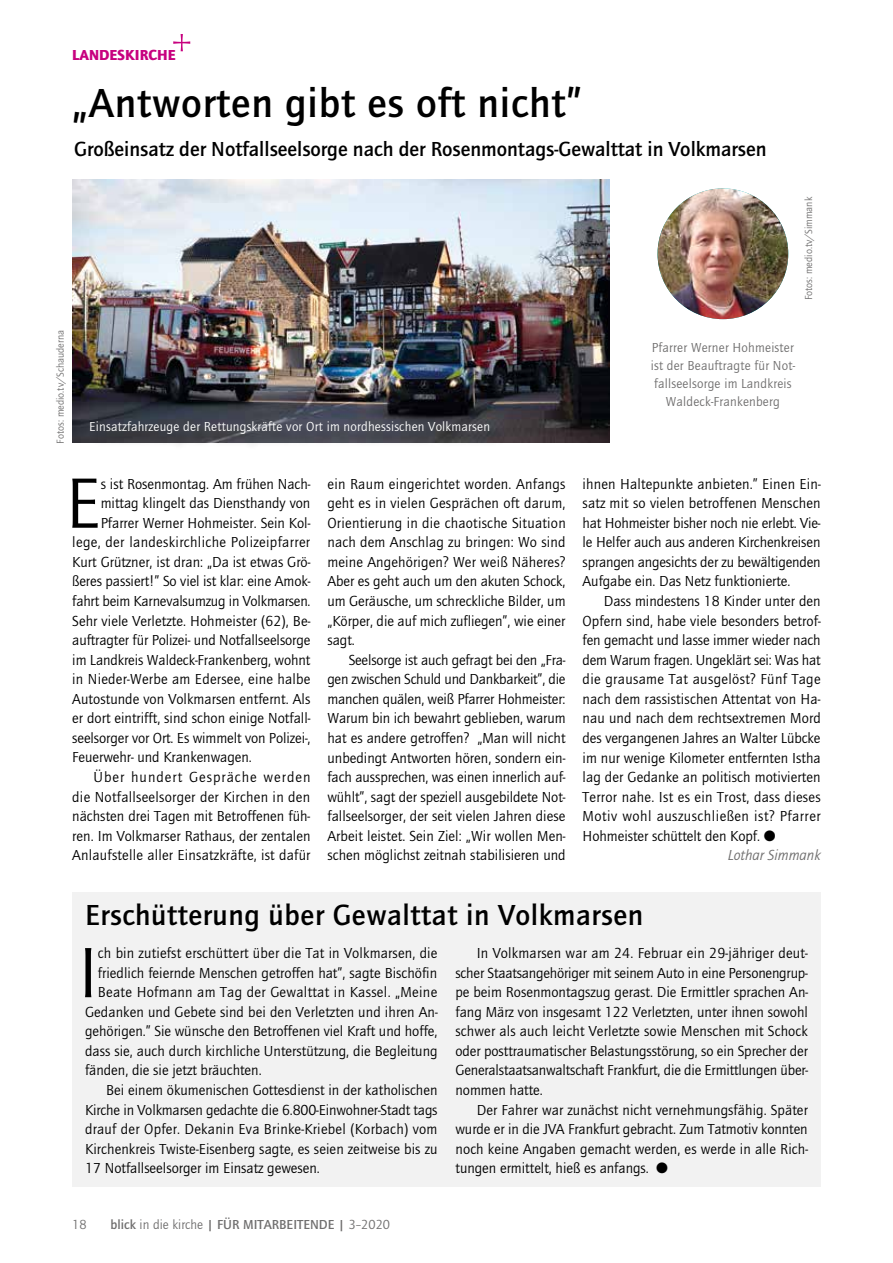
<style>
.page{position:relative;width:893px;height:1263px;background:#fff}
.page>*{position:absolute;margin:0;border:0;box-sizing:border-box;transform-origin:0 0}
.t1{font:73.65px "Quay Itc T";color:#000}
.t2{font:700 42px "Quay Itc T";letter-spacing:.02em;color:#000}
.t3{font:700 30px "Quay Itc T";letter-spacing:.02em;color:#000}
.t4{font:700 21px "Quay Itc T";color:#000}
.t5{font:15px/19.5px "Quay Itc T";color:#000;text-align:justify}
.t6{font:15px "Quay Itc T";letter-spacing:.02em;color:#000}
.t7{font:15px "Quay Itc T";letter-spacing:.025em;color:#000}
.t8{font:15px "Quay Itc T";letter-spacing:.03em;color:#000}
.t9{font:15px "Quay Itc T";letter-spacing:.065em;color:#000}
.t10{font:italic 15px "Quay Itc T";color:#706f6f}
.t11{font:900 15px "Quay Itc T";color:#c7027f}
.t12{font:13.5px/18px "Quay Itc T";letter-spacing:.015em;color:#706f6f;text-align:center}
.t13{font:13.5px "Quay Itc T";letter-spacing:.015em;color:#fff}
.t14{font:700 13.5px "Quay Itc T";color:#706f6f}
.t15{font:10.5px "Quay Itc T";color:#706f6f}
.s1{font-weight:400}
</style>
<div class="page">
<div style="left:72px;top:892px;width:749px;height:294px;background:#f2f2f2"></div>
<img style="left:72px;top:179px;width:538px;height:264px">
<img style="left:657px;top:188px;width:131px;height:131px;border-radius:65px">
<div style="left:91px;top:422px;width:415px;height:28px;background:#000;opacity:.51"></div>
<svg style="left:173px;top:34px;width:17px;height:17px"></svg>
<p class="t11" style="left:72px;top:46px;width:105px">LANDESKIRCHE</p>
<h2 class="t2" style="left:72px;top:78px;width:511px">„Antworten gibt es oft nicht”</h2>
<h3 class="t4" style="left:74px;top:137px;width:694px">Großeinsatz der Notfallseelsorge nach der Rosenmontags-Gewalttat in Volkmarsen</h3>
<p class="t15" style="left:54px;top:443px;width:115px;rotate:-90deg">Fotos: medio.tv/Schauderna</p>
<p class="t13" style="left:89px;top:418px;width:402px">Einsatzfahrzeuge der Rettungskräfte vor Ort im nordhessischen Volkmarsen</p>
<p class="t15" style="left:802px;top:300px;width:105px;rotate:-90deg">Fotos: medio.tv/Simmank</p>
<p class="t12" style="left:651px;top:338px;width:146px">Pfarrer Werner Hohmeister ist der Beauftragte für Not&shy;fallseelsorge im Landkreis<br>Waldeck-Frankenberg</p>
<h1 class="t1" style="left:66px;top:460px;width:37px">E</h1>
<p class="t5" style="left:101px;top:474px;width:211px">s ist Rosenmontag. Am frühen Nach-</p>
<p class="t5" style="left:101px;top:493px;width:211px">mittag klingelt das Diensthandy von</p>
<p class="t5" style="left:101px;top:513px;width:211px">Pfarrer Werner Hohmeister. Sein Kol-</p>
<p class="t7" style="left:72px;top:533px;width:239px">lege, der landeskirchliche Polizeipfarrer</p>
<p class="t5" style="left:72px;top:552px;width:240px">Kurt Grützner, ist dran: „Da ist etwas Grö-</p>
<p class="t5" style="left:72px;top:571px;width:240px">ßeres passiert!” So viel ist klar: eine Amok-</p>
<p class="t5" style="left:72px;top:591px;width:240px">fahrt beim Karnevalsumzug in Volkmarsen.</p>
<p class="t5" style="left:72px;top:611px;width:240px">Sehr viele Verletzte. Hohmeister (62), Be-</p>
<p class="t5" style="left:72px;top:630px;width:240px">auftragter für Polizei- und Notfallseelsorge</p>
<p class="t5" style="left:72px;top:650px;width:240px">im Landkreis Waldeck-Frankenberg, wohnt</p>
<p class="t5" style="left:72px;top:669px;width:240px">in Nieder-Werbe am Edersee, eine halbe</p>
<p class="t5" style="left:72px;top:689px;width:240px">Autostunde von Volkmarsen entfernt. Als</p>
<p class="t5" style="left:72px;top:708px;width:240px">er dort eintrifft, sind schon einige Notfall-</p>
<p class="t5" style="left:72px;top:728px;width:240px">seelsorger vor Ort. Es wimmelt von Polizei-,</p>
<p class="t5" style="left:72px;top:747px;width:181px">Feuerwehr- und Krankenwagen.</p>
<p class="t9" style="left:94px;top:768px;width:218px">Über hundert Gespräche werden</p>
<p class="t5" style="left:72px;top:787px;width:239px">die Notfallseelsorger der Kirchen in den</p>
<p class="t5" style="left:72px;top:806px;width:239px">nächsten drei Tagen mit Betroffenen füh-</p>
<p class="t5" style="left:72px;top:826px;width:240px">ren. Im Volkmarser Rathaus, der zentalen</p>
<p class="t5" style="left:72px;top:845px;width:240px">Anlaufstelle aller Einsatzkräfte, ist dafür</p>
<p class="t5" style="left:327px;top:474px;width:240px">ein Raum eingerichtet worden. Anfangs geht es in vielen Gesprächen oft darum, Orientierung in die chaotische Situation nach dem Anschlag zu bringen: Wo sind meine Angehörigen? Wer weiß Näheres?<br>Aber es geht auch um den akuten Schock, um Geräusche, um schreckliche Bilder, um „Körper, die auf mich zufliegen”, wie einer sagt.</p>
<p class="t5" style="left:327px;top:650px;width:240px;text-indent:21px">Seelsorge ist auch gefragt bei den „Fra&shy;gen zwischen Schuld und Dankbarkeit”, die manchen quälen, weiß Pfarrer Hohmeister:<br>Warum bin ich bewahrt geblieben, warum hat es andere getroffen? „Man will nicht unbedingt Antworten hören, sondern ein&shy;fach aussprechen, was einen innerlich auf&shy;wühlt”, sagt der speziell ausgebildete Not&shy;fallseelsorger, der seit vielen Jahren diese Arbeit leistet. Sein Ziel: „Wir wollen Men&shy;schen möglichst zeitnah stabilisieren und</p>
<p class="t5" style="left:583px;top:474px;width:240px">ihnen Haltepunkte anbieten.” Einen Ein&shy;satz mit so vielen betroffenen Menschen hat Hohmeister bisher noch nie erlebt. Vie&shy;le Helfer auch aus anderen Kirchenkreisen sprangen angesichts der zu bewältigenden Aufgabe ein. Das Netz funktionierte.</p>
<p class="t5" style="left:604px;top:591px;width:218px">Dass mindestens 18 Kinder unter den</p>
<p class="t5" style="left:583px;top:611px;width:240px">Opfern sind, habe viele besonders betrof-</p>
<p class="t5" style="left:583px;top:630px;width:240px">fen gemacht und lasse immer wieder nach</p>
<p class="t5" style="left:583px;top:650px;width:239px">dem Warum fragen. Ungeklärt sei: Was hat</p>
<p class="t7" style="left:583px;top:670px;width:240px">die grausame Tat ausgelöst? Fünf Tage</p>
<p class="t5" style="left:583px;top:689px;width:239px">nach dem rassistischen Attentat von Ha-</p>
<p class="t5" style="left:583px;top:708px;width:240px">nau und nach dem rechtsextremen Mord</p>
<p class="t5" style="left:583px;top:728px;width:239px">des vergangenen Jahres an Walter Lübcke</p>
<p class="t5" style="left:583px;top:747px;width:240px">im nur wenige Kilometer entfernten Istha</p>
<p class="t5" style="left:583px;top:767px;width:240px">lag der Gedanke an politisch motivierten</p>
<p class="t6" style="left:583px;top:788px;width:240px">Terror nahe. Ist es ein Trost, dass dieses</p>
<p class="t8" style="left:583px;top:807px;width:240px">Motiv wohl auszuschließen ist? Pfarrer</p>
<p class="t5" style="left:583px;top:826px;width:195px">Hohmeister schüttelt den Kopf. ●</p>
<p class="t10" style="left:728px;top:846px;width:95px">Lothar Simmank</p>
<h3 class="t3" style="left:85px;top:897px;width:560px">Erschütterung über Gewalttat in Volkmarsen</h3>
<h1 class="t1" style="left:78px;top:930px;width:21px">I</h1>
<p class="t5" style="left:98px;top:943px;width:341px">ch bin zutiefst erschüttert über die Tat in Volkmarsen, die</p>
<p class="t5" style="left:98px;top:963px;width:341px">friedlich feiernde Menschen getroffen hat”, sagte Bischöfin</p>
<p class="t6" style="left:98px;top:983px;width:341px">Beate Hofmann am Tag der Gewalttat in Kassel. „Meine</p>
<p class="t5" style="left:85px;top:1002px;width:354px">Gedanken und Gebete sind bei den Verletzten und ihren An-</p>
<p class="t5" style="left:85px;top:1021px;width:354px">gehörigen.” Sie wünsche den Betroffenen viel Kraft und hoffe,</p>
<p class="t5" style="left:85px;top:1041px;width:354px">dass sie, auch durch kirchliche Unterstützung, die Begleitung</p>
<p class="t5" style="left:85px;top:1060px;width:178px">fänden, die sie jetzt bräuchten.</p>
<p class="t5" style="left:106px;top:1080px;width:333px">Bei einem ökumenischen Gottesdienst in der katholischen</p>
<p class="t5" style="left:85px;top:1100px;width:354px">Kirche in Volkmarsen gedachte die 6.800-Einwohner-Stadt tags</p>
<p class="t5" style="left:85px;top:1119px;width:354px">drauf der Opfer. Dekanin Eva Brinke-Kriebel (Korbach) vom</p>
<p class="t5" style="left:85px;top:1139px;width:354px">Kirchenkreis Twiste-Eisenberg sagte, es seien zeitweise bis zu</p>
<p class="t5" style="left:85px;top:1158px;width:236px">17 Notfallseelsorger im Einsatz gewesen.</p>
<p class="t12" style="left:72px;top:1215px;width:16px">18</p>
<p class="t14" style="left:111px;top:1216px;width:281px">blick <span class="s1">in die kirche</span> | FÜR MITARBEITENDE | <span class="s1">3–2020</span></p>
<p class="t5" style="left:455px;top:943px;width:354px;text-indent:21px">In Volkmarsen war am 24. Februar ein 29-jähriger deut&shy;scher Staatsangehöriger mit seinem Auto in eine Personengrup&shy;pe beim Rosenmontagszug gerast. Die Ermittler sprachen An&shy;fang März von insgesamt 122 Verletzten, unter ihnen sowohl schwer als auch leicht Verletzte sowie Menschen mit Schock oder posttraumatischer Belastungsstörung, so ein Sprecher der Generalstaatsanwaltschaft Frankfurt, die die Ermittlungen über&shy;nommen hatte.</p>
<p class="t5" style="left:455px;top:1100px;width:354px;text-indent:21px">Der Fahrer war zunächst nicht vernehmungsfähig. Später wurde er in die JVA Frankfurt gebracht. Zum Tatmotiv konnten noch keine Angaben gemacht werden, es werde in alle Rich&shy;tungen ermittelt, hieß es anfangs. ●</p>
</div>
